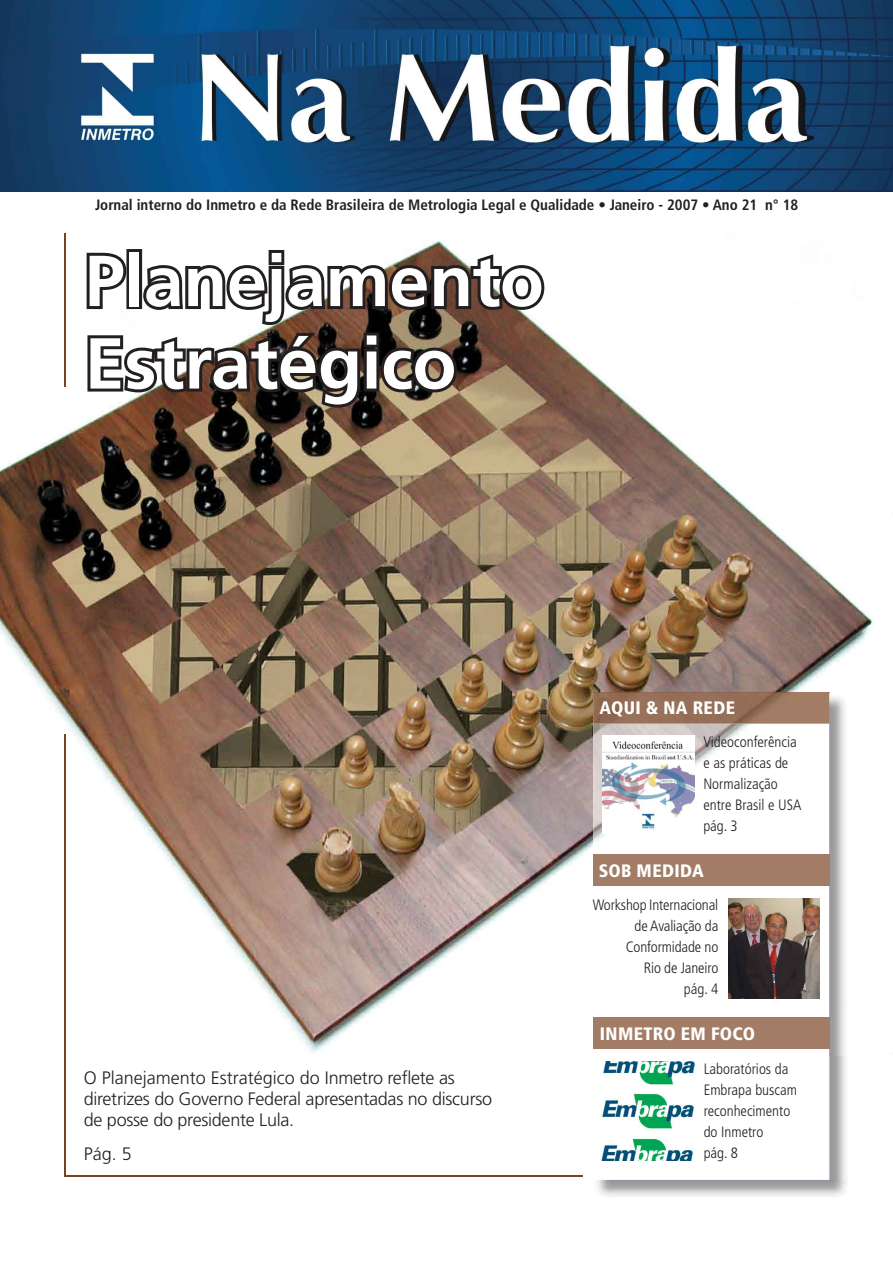
<style>
.page{position:relative;width:893px;height:1263px;background:#fff}
.page>*{position:absolute;margin:0;border:0;box-sizing:border-box;transform-origin:0 0}
.t1{font:700 72px/82.5px "Frutiger";letter-spacing:-.005em;color:#fff}
.t2{font:300 18px/21px "Frutiger";letter-spacing:-.015em;color:#231f20}
.t3{font:900 condensed 18px "Frutiger";letter-spacing:.02em;color:#fff}
.t4{font:300 condensed 15px/21px "Frutiger";color:#231f20}
.t5{font:700 condensed 15px "Frutiger";color:#231f20}
</style>
<div class="page">
<img style="left:0;top:0;width:893px;height:191px">
<img style="left:0;top:241px;width:874px;height:814px">
<hr style="left:64px;top:233px;width:2px;height:153px;background:#744524">
<svg style="left:84px;top:247px;width:463px;height:163px"></svg>
<hr style="left:65px;top:1176px;width:518px;height:1px;background:#744524">
<hr style="left:65px;top:735px;width:1px;height:442px;background:#744524">
<img style="left:593px;top:692px;width:256px;height:504px">
<svg style="left:593px;top:1055px;width:236px;height:125px"></svg>
<img style="left:599px;top:1061px;width:99px;height:30px">
<img style="left:598px;top:1087px;width:99px;height:47px">
<img style="left:598px;top:1131px;width:98px;height:30px">
<div style="left:593px;top:854px;width:236px;height:32px;background:#a27c65"></div>
<div style="left:593px;top:1017px;width:236px;height:32px;background:#a27c65"></div>
<img style="left:593px;top:692px;width:236px;height:32px">
<img style="left:593px;top:704px;width:161px;height:1px">
<img style="left:728px;top:898px;width:91px;height:100px">
<img style="left:603px;top:735px;width:91px;height:98px">
<p class="t5" style="left:95px;top:196px;width:705px">Jornal interno do Inmetro e da Rede Brasileira de Metrologia Legal e Qualidade • Janeiro - 2007 • Ano 21 n° 18</p>
<h1 class="t1" style="left:85px;top:240px;width:461px">Planejamento<br>Estratégico</h1>
<p class="t3" style="left:600px;top:697px;width:137px">AQUI &amp; NA REDE</p>
<p class="t4" style="left:703px;top:732px;width:100px">Videoconferência e as práticas de<br>Normalização entre Brasil e USA pág. 3</p>
<p class="t3" style="left:599px;top:860px;width:106px">SOB MEDIDA</p>
<p class="t4" style="left:593px;top:894px;width:127px;text-align:right">Workshop Internacional de Avaliação da<br>Conformidade no<br>Rio de Janeiro<br>pág. 4</p>
<p class="t2" style="left:84px;top:1068px;width:410px">O Planejamento Estratégico do Inmetro reflete as diretrizes do Governo Federal apresentadas no discurso de posse do presidente Lula.</p>
<p class="t2" style="left:84px;top:1143px;width:50px">Pág. 5</p>
<p class="t3" style="left:600px;top:1022px;width:157px">INMETRO EM FOCO</p>
<p class="t4" style="left:704px;top:1058px;width:95px">Laboratórios da<br>Embrapa buscam reconhecimento do Inmetro<br>pág. 8</p>
</div>
